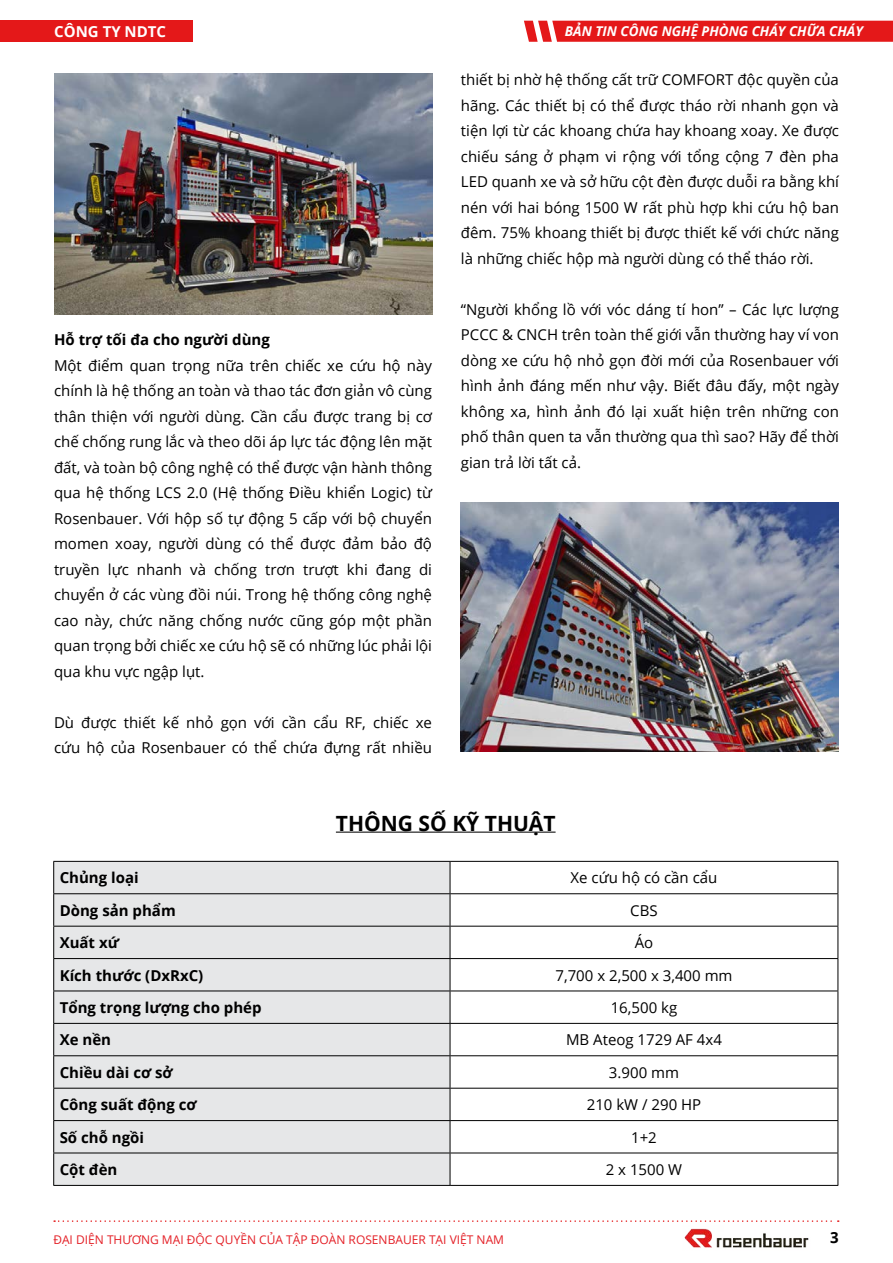
<style>
.page{position:relative;width:893px;height:1263px;background:#fff}
.page>*{position:absolute;margin:0;border:0;box-sizing:border-box;transform-origin:0 0}
.t1{font:700 21px "Open Sans";color:#000}
.t2{font:15px/25.5px "Open Sans";color:#000;text-align:justify}
.t3{font:700 15px "Open Sans";color:#000}
.t4{font:700 15px "Open Sans";color:#fff}
.t5{font:700 15px "Open Sans";color:#000101}
.t6{font:italic 700 13.5px "Open Sans";color:#fff}
.t7{font:12px "Open Sans";color:#e41f26}
</style>
<div class="page">
<img style="left:54px;top:74px;width:378px;height:241px">
<img style="left:461px;top:503px;width:378px;height:248px">
<div style="left:54px;top:862px;width:396px;height:323px;background:#e6e7e8"></div>
<hr style="left:53px;top:861px;width:397px;height:1px;background:#000">
<hr style="left:53px;top:862px;width:1px;height:31px;background:#000">
<hr style="left:450px;top:861px;width:388px;height:1px;background:#000">
<hr style="left:450px;top:862px;width:1px;height:31px;background:#000">
<hr style="left:838px;top:862px;width:1px;height:31px;background:#000">
<hr style="left:53px;top:893px;width:397px;height:1px;background:#000">
<hr style="left:53px;top:894px;width:1px;height:32px;background:#000">
<hr style="left:450px;top:893px;width:388px;height:1px;background:#000">
<hr style="left:450px;top:894px;width:1px;height:32px;background:#000">
<hr style="left:838px;top:894px;width:1px;height:32px;background:#000">
<hr style="left:53px;top:926px;width:397px;height:1px;background:#000">
<hr style="left:53px;top:926px;width:1px;height:32px;background:#000">
<hr style="left:450px;top:926px;width:388px;height:1px;background:#000">
<hr style="left:450px;top:926px;width:1px;height:32px;background:#000">
<hr style="left:838px;top:926px;width:1px;height:32px;background:#000">
<hr style="left:53px;top:958px;width:397px;height:1px;background:#000">
<hr style="left:53px;top:959px;width:1px;height:31px;background:#000">
<hr style="left:450px;top:958px;width:388px;height:1px;background:#000">
<hr style="left:450px;top:959px;width:1px;height:31px;background:#000">
<hr style="left:838px;top:959px;width:1px;height:31px;background:#000">
<hr style="left:53px;top:990px;width:397px;height:1px;background:#000">
<hr style="left:53px;top:991px;width:1px;height:32px;background:#000">
<hr style="left:450px;top:990px;width:388px;height:1px;background:#000">
<hr style="left:450px;top:991px;width:1px;height:32px;background:#000">
<hr style="left:838px;top:991px;width:1px;height:32px;background:#000">
<hr style="left:53px;top:1023px;width:397px;height:1px;background:#000">
<hr style="left:53px;top:1024px;width:1px;height:31px;background:#000">
<hr style="left:450px;top:1023px;width:388px;height:1px;background:#000">
<hr style="left:450px;top:1024px;width:1px;height:31px;background:#000">
<hr style="left:838px;top:1024px;width:1px;height:31px;background:#000">
<hr style="left:53px;top:1055px;width:397px;height:1px;background:#000">
<hr style="left:53px;top:1056px;width:1px;height:32px;background:#000">
<hr style="left:450px;top:1055px;width:388px;height:1px;background:#000">
<hr style="left:450px;top:1056px;width:1px;height:32px;background:#000">
<hr style="left:838px;top:1056px;width:1px;height:32px;background:#000">
<hr style="left:53px;top:1088px;width:397px;height:1px;background:#000">
<hr style="left:53px;top:1088px;width:1px;height:32px;background:#000">
<hr style="left:450px;top:1088px;width:388px;height:1px;background:#000">
<hr style="left:450px;top:1088px;width:1px;height:32px;background:#000">
<hr style="left:838px;top:1088px;width:1px;height:32px;background:#000">
<hr style="left:53px;top:1120px;width:397px;height:1px;background:#000">
<hr style="left:53px;top:1121px;width:1px;height:31px;background:#000">
<hr style="left:450px;top:1120px;width:388px;height:1px;background:#000">
<hr style="left:450px;top:1121px;width:1px;height:31px;background:#000">
<hr style="left:838px;top:1121px;width:1px;height:31px;background:#000">
<hr style="left:53px;top:1152px;width:397px;height:1px;background:#000">
<hr style="left:53px;top:1153px;width:1px;height:32px;background:#000">
<hr style="left:450px;top:1152px;width:388px;height:1px;background:#000">
<hr style="left:450px;top:1153px;width:1px;height:32px;background:#000">
<hr style="left:838px;top:1153px;width:1px;height:32px;background:#000">
<hr style="left:53px;top:1185px;width:397px;height:1px;background:#000">
<hr style="left:450px;top:1185px;width:388px;height:1px;background:#000">
<hr style="left:336px;top:831px;width:220px;height:2px;background:#000">
<svg style="left:54px;top:1220px;width:785px;height:2px"></svg>
<img style="left:684px;top:1228px;width:125px;height:20px">
<svg style="left:524px;top:21px;width:369px;height:21px;background:#e52223"></svg>
<div style="left:0;top:21px;width:192px;height:21px;background:#e41819"></div>
<p class="t4" style="left:54px;top:21px;width:113px">Công Ty N DTC</p>
<p class="t6" style="left:565px;top:22px;width:300px">BẢN TIN CÔNG NGHỆ PHÒNG CHÁY CHỮA CHÁY</p>
<p class="t3" style="left:54px;top:329px;width:217px">Hỗ trợ tối đa cho người dùng</p>
<p class="t2" style="left:54px;top:352px;width:380px">Một điểm quan trọng nữa trên chiếc xe cứu hộ này chính là hệ thống an toàn và thao tác đơn giản vô cùng thân thiện với người dùng. Cần cẩu được trang bị cơ chế chống rung lắc và theo dõi áp lực tác động lên mặt đất, và toàn bộ công nghệ có thể được vận hành thông qua hệ thống LCS 2.0 (Hệ thống Điều khiển Logic) từ Rosenbauer. Với hộp số tự động 5 cấp với bộ chuyển momen xoay, người dùng có thể được đảm bảo độ truyền lực nhanh và chống trơn trượt khi đang di chuyển ở các vùng đồi núi. Trong hệ thống công nghệ cao này, chức năng chống nước cũng góp một phần quan trọng bởi chiếc xe cứu hộ sẽ có những lúc phải lội qua khu vực ngập lụt.</p>
<p class="t2" style="left:54px;top:709px;width:380px">Dù được thiết kế nhỏ gọn với cần cẩu RF, chiếc xe cứu hộ của Rosenbauer có thể chứa đựng rất nhiều</p>
<p class="t2" style="left:461px;top:67px;width:380px">thiết bị nhờ hệ thống cất trữ COMFORT độc quyền của hãng. Các thiết bị có thể được tháo rời nhanh gọn và tiện lợi từ các khoang chứa hay khoang xoay. Xe được chiếu sáng ở phạm vi rộng với tổng cộng 7 đèn pha LED quanh xe và sở hữu cột đèn được duỗi ra bằng khí nén với hai bóng 1500 W rất phù hợp khi cứu hộ ban đêm. 75% khoang thiết bị được thiết kế với chức năng là những chiếc hộp mà người dùng có thể tháo rời.</p>
<p class="t2" style="left:461px;top:296px;width:380px">“Người khổng lồ với vóc dáng tí hon” – Các lực lượng PCCC &amp; CNCH trên toàn thế giới vẫn thường hay ví von dòng xe cứu hộ nhỏ gọn đời mới của Rosenbauer với hình ảnh đáng mến như vậy. Biết đâu đấy, một ngày không xa, hình ảnh đó lại xuất hiện trên những con phố thân quen ta vẫn thường qua thì sao? Hãy để thời gian trả lời tất cả.</p>
<h1 class="t1" style="left:336px;top:808px;width:45px">THÔNG</h1>
<h1 class="t1" style="left:419px;top:808px;width:139px">SỐ KỸ THUẬT</h1>
<p class="t3" style="left:60px;top:867px;width:80px">Chủng loại</p>
<p class="t2" style="left:571px;top:865px;width:148px">Xe cứu hộ có cần cẩu</p>
<p class="t3" style="left:60px;top:900px;width:118px">Dòng sản phẩm</p>
<p class="t2" style="left:630px;top:897px;width:29px">CBS</p>
<p class="t3" style="left:60px;top:932px;width:62px">Xuất xứ</p>
<p class="t2" style="left:635px;top:929px;width:20px">Áo</p>
<p class="t3" style="left:60px;top:964px;width:145px">Kích thước (DxRxC)</p>
<p class="t2" style="left:555px;top:962px;width:179px">7,700 x 2,500 x 3,400 mm</p>
<p class="t3" style="left:60px;top:997px;width:203px">Tổng trọng lượng cho phép</p>
<p class="t2" style="left:611px;top:994px;width:68px">16,500 kg</p>
<p class="t3" style="left:60px;top:1029px;width:53px">Xe nền</p>
<p class="t2" style="left:566px;top:1027px;width:157px">MB Ateog 1729 AF 4x4</p>
<p class="t3" style="left:60px;top:1062px;width:115px">Chiều dài cơ sở</p>
<p class="t2" style="left:609px;top:1059px;width:72px">3.900 mm</p>
<p class="t3" style="left:60px;top:1094px;width:139px">Công suất động cơ</p>
<p class="t2" style="left:587px;top:1091px;width:116px">210 kW / 290 HP</p>
<p class="t3" style="left:60px;top:1126px;width:86px">Số chỗ ngồi</p>
<p class="t2" style="left:631px;top:1124px;width:27px">1+2</p>
<p class="t3" style="left:60px;top:1159px;width:59px">Cột đèn</p>
<p class="t2" style="left:606px;top:1156px;width:78px">2 x 1500 W</p>
<p class="t7" style="left:53px;top:1231px;width:452px">Đại diện Thương mại độc quyền của tập đoàn Rosenbauer tại Việt Nam</p>
<p class="t5" style="left:830px;top:1227px;width:10px">3</p>
</div>
